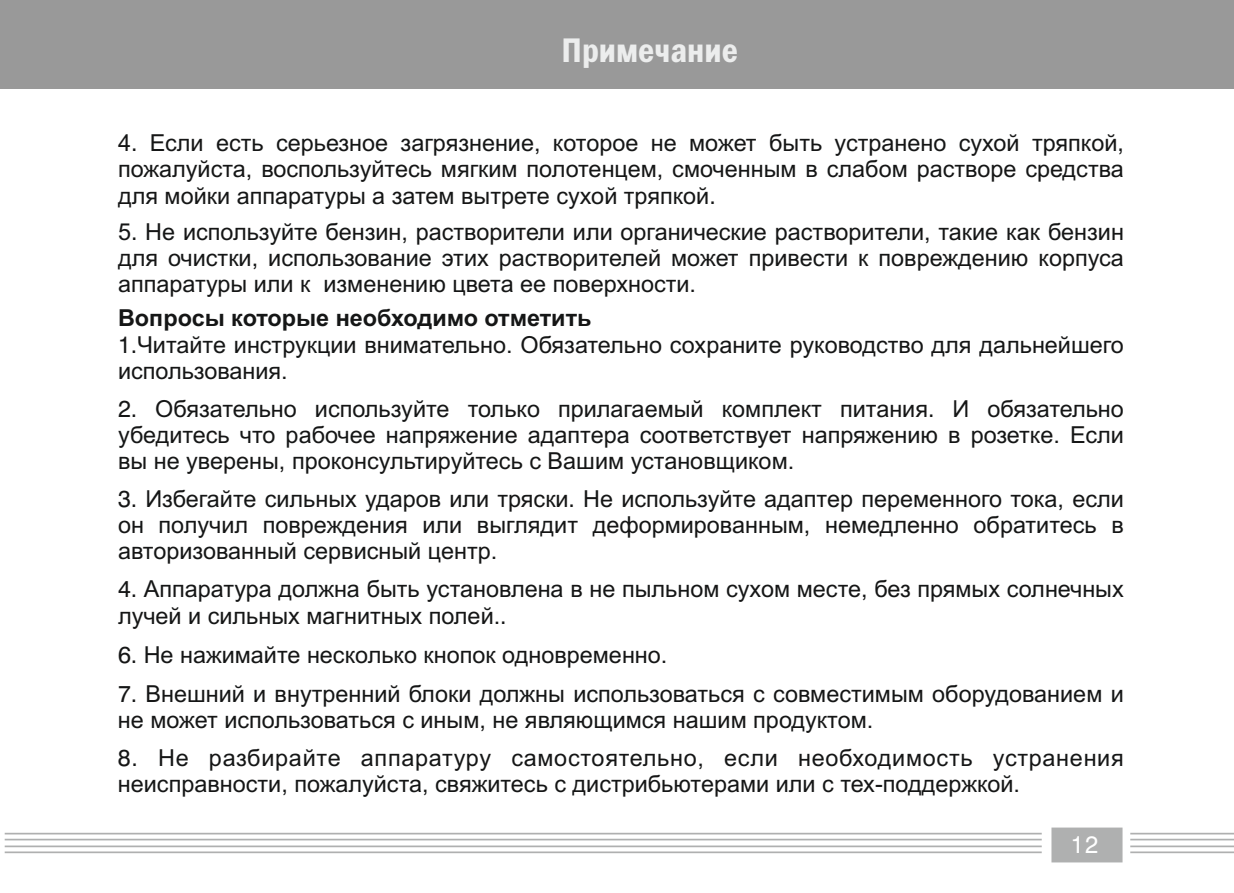
<style>
.page{position:relative;width:1234px;height:893px;background:#fff}
.page>*{position:absolute;margin:0;border:0;box-sizing:border-box;transform-origin:0 0}
.t1{font:600 condensed 35.4px "Franklin Gothic";color:#eceded}
.t2{font:24px "Swiss 721 BT";color:#fff}
.t3{font:23.4px/26.1px "Arial";color:#151616;text-align:justify}
.s1{font-family:"Swiss 721 BT"}
.s2{font-weight:700}
</style>
<div class="page">
<div style="left:0;top:0;width:1233px;height:89px;background:#999"></div>
<hr style="left:5px;top:833px;width:1228px;height:1px;background:#afb0b0">
<hr style="left:5px;top:839px;width:1228px;height:1px;background:#afb0b0">
<hr style="left:5px;top:845px;width:1228px;height:2px;background:#afb0b0">
<hr style="left:5px;top:851px;width:1228px;height:2px;background:#afb0b0">
<svg style="left:1040px;top:827px;width:90px;height:36px"></svg>
<h1 class="t1" style="left:561px;top:37px;width:178px">Примечание</h1>
<p class="t3" style="left:118px;top:132px;width:1007px">4<span class="s1">.</span> Если есть серьезное загрязнение, которое не может быть устранено сухой тряпкой<span class="s1">, </span>пожалуйста, воспользуйтесь мягким полотенцем, смоченным в слабом растворе средства для мойки аппаратуры а затем вытрете сухой тряпкой<span class="s1">.</span></p>
<p class="t3" style="left:118px;top:221px;width:1007px">5<span class="s1">.</span> Не используйте бензин, растворители или органические растворители, такие как бензин для очистки, использование этих растворителей может привести к повреждению корпуса аппаратуры или к изменению цвета ее поверхности.</p>
<p class="t3" style="left:118px;top:306px;width:1007px;text-align:left"><span class="s2">Вопросы которые необходимо отметить<br></span><span class="s1">1.</span>Читайте инструкции внимательно. Обязательно сохраните руководство для дальнейшего использования.</p>
<p class="t3" style="left:118px;top:398px;width:1007px"><span class="s1">2.</span> Обязательно используйте только прилагаемый комплект питания<span class="s1">.</span> И обязательно убедитесь что рабочее напряжение адаптера соответствует напряжению в розетке. Если вы не уверены, проконсультируйтесь с Вашим установщиком.</p>
<p class="t3" style="left:118px;top:488px;width:1007px"><span class="s1">3.</span> Избегайте сильных ударов или тряски<span class="s1">.</span> Не используйте адаптер переменного тока, если он получил повреждения или выглядит деформированным, немедленно обратитесь в авторизованный сервисный центр.</p>
<p class="t3" style="left:118px;top:577px;width:1007px;line-height:27.6px"><span class="s1">4.</span> Аппаратура должна быть установлена в не пыльном сухом месте, без прямых солнечных лучей и сильных магнитных полей.<span class="s1">.</span></p>
<p class="t3" style="left:118px;top:644px;width:550px"><span class="s1">6.</span> Не нажимайте несколько кнопок одновременно.</p>
<p class="t3" style="left:118px;top:682px;width:1007px"><span class="s1">7.</span> Внешний и внутренний блоки должны использоваться с совместимым оборудованием и не может использоваться с иным, не являющимся нашим продуктом.</p>
<p class="t3" style="left:118px;top:746px;width:1007px"><span class="s1">8.</span> Не разбирайте аппаратуру самостоятельно, если необходимость устранения неисправности, пожалуйста, свяжитесь с дистрибьютерами или с тех-поддержкой.</p>
<p class="t2" style="left:1070px;top:835px;width:29px">12</p>
</div>
